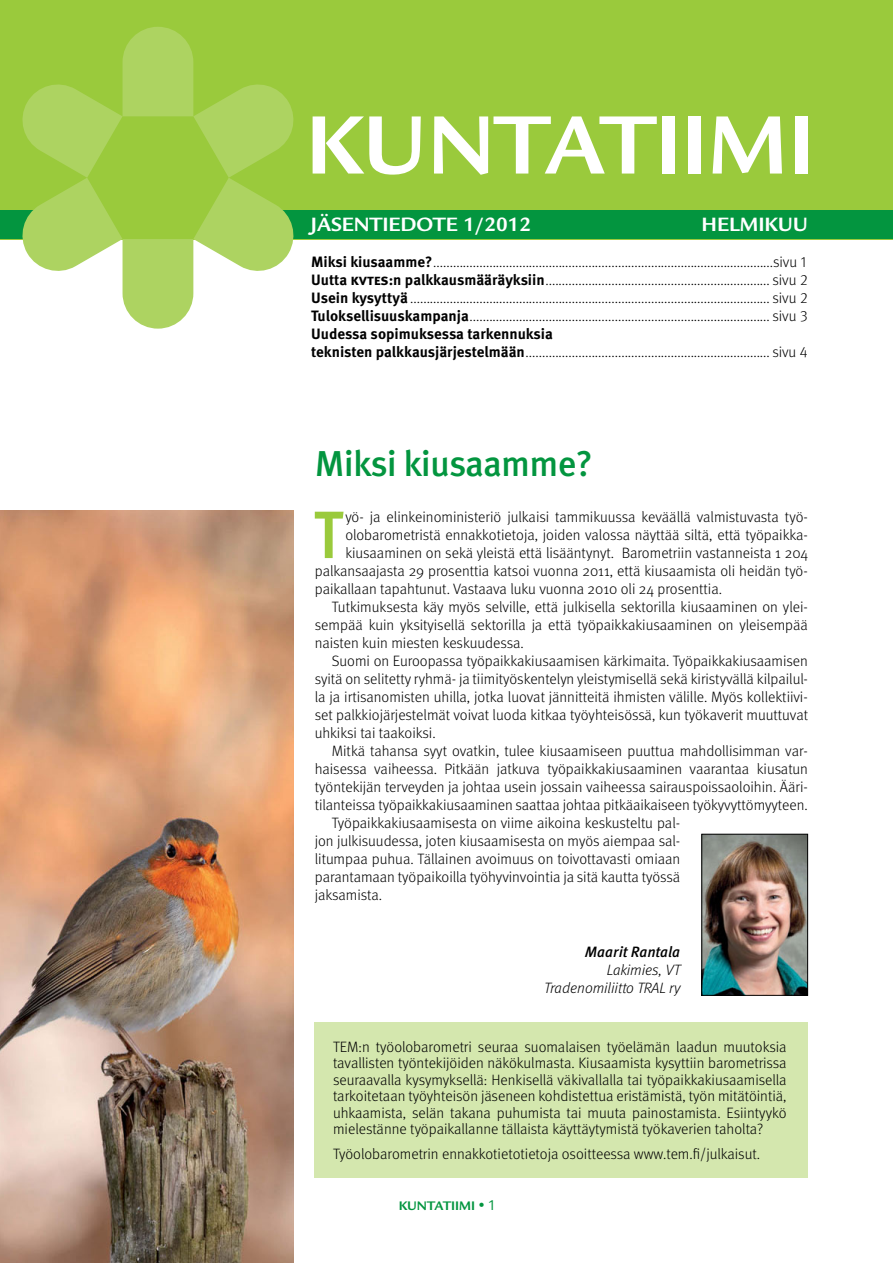
<style>
.page{position:relative;width:893px;height:1263px;background:#fff}
.page>*{position:absolute;margin:0;border:0;box-sizing:border-box;transform-origin:0 0}
.t1{font:700 90px "Legacy Sans";color:#fff}
.leipis_met_10_12_ANF{font:700 67.05px "Meta Cond OT";color:#9aca3c}
.ots_met_2{font:500 36px "Meta OT";letter-spacing:-.025em;color:#03953f}
.t2{font:700 21px "Legacy Sans";color:#fff}
.leipis_met_10_12_EI{font:300 15px/16.5px "Meta OT";letter-spacing:-.005em;color:#000}
.leipis_met_10_12{font:300 15px/18px "Meta OT";letter-spacing:-.005em;color:#000;text-align:justify}
.leipis_met_10_12_ANF-2{font:300 15px "Meta OT";color:#000}
.kirjoittaja_met{font:italic 300 15px "Meta OT";color:#000}
.kirjoittaja_met-2{font:italic 500 15px "Meta OT";color:#000}
.leipis_met_10_12_EI-2{font:700 13.5px "Legacy Sans";color:#03953f}
.s1{font-weight:700}
.s2{font-family:"Meta OT";font-weight:300;font-size:15px}
.s3{font-family:"Meta OT";font-weight:400;font-size:15px}
</style>
<div class="page">
<div style="left:315px;top:1023px;width:493px;height:155px;background:#d4e7ae"></div>
<div style="left:0;top:0;width:893px;height:239px;background:#9aca3c"></div>
<div style="left:237px;top:210px;width:656px;height:29px;background:#03953f"></div>
<div style="left:0;top:210px;width:76px;height:29px;background:#03953f"></div>
<svg style="left:17px;top:27px;width:281px;height:302px"></svg>
<img style="left:0;top:510px;width:293px;height:753px">
<img style="left:704px;top:836px;width:102px;height:157px">
<div style="left:702px;top:834px;width:106px;height:161px;border:1px solid #000"></div>
<p class="t1" style="left:305px;top:93px;width:511px">KUNTATIIMI</p>
<p class="t2" style="left:311px;top:212px;width:222px">JÄSENTIEDOTE 1/2012</p>
<p class="t2" style="left:701px;top:212px;width:108px">HELMIKUU</p>
<p class="leipis_met_10_12_EI" style="left:311px;top:253px;width:498px"><span class="s1">Miksi kiusaamme?</span>.......................................................................................................sivu 1</p>
<p class="leipis_met_10_12_EI" style="left:311px;top:271px;width:498px"><span class="s1">Uutta kvtes:n palkkausmääräyksiin</span>.................................................................... sivu 2</p>
<p class="leipis_met_10_12_EI" style="left:311px;top:289px;width:498px;line-height:18px"><span class="s1">Usein kysyttyä</span> ............................................................................................................. sivu 2<br><span class="s1">Tuloksellisuuskampanja</span>........................................................................................... sivu 3<br><span class="s1">Uudessa sopimuksessa tarkennuksia<br>teknisten palkkausjärjestelmään</span>.......................................................................... sivu 4</p>
<p class="ots_met_2" style="left:315px;top:441px;width:280px">Miksi kiusaamme?</p>
<p class="leipis_met_10_12_ANF" style="left:314px;top:492px;width:30px">T</p>
<p class="leipis_met_10_12_ANF-2" style="left:345px;top:508px;width:464px">yö- ja elinkeinoministeriö julkaisi tammikuussa keväällä valmistuvasta työ-</p>
<p class="leipis_met_10_12_ANF-2" style="left:345px;top:526px;width:464px">olobarometristä ennakkotietoja, joiden valossa näyttää siltä, että työpaikka-</p>
<p class="leipis_met_10_12_ANF-2" style="left:345px;top:544px;width:464px">kiusaaminen on sekä yleistä että lisääntynyt. Barometriin vastanneista 1 204</p>
<p class="leipis_met_10_12_ANF-2" style="left:315px;top:562px;width:495px">palkansaajasta 29 prosenttia katsoi vuonna 2011, että kiusaamista oli heidän työ-</p>
<p class="leipis_met_10_12_ANF-2" style="left:315px;top:580px;width:409px">paikallaan tapahtunut. Vastaava luku vuonna 2010 oli 24 prosenttia.</p>
<p class="leipis_met_10_12" style="left:315px;top:598px;width:495px;text-indent:17px">Tutkimuksesta käy myös selville, että julkisella sektorilla kiusaaminen on ylei&shy;sempää kuin yksityisellä sektorilla ja että työpaikkakiusaaminen on yleisempää naisten kuin miesten keskuudessa.</p>
<p class="leipis_met_10_12" style="left:315px;top:652px;width:495px;text-indent:17px">Suomi on Euroopassa työpaikkakiusaamisen kärkimaita. Työpaikkakiusaamisen syitä on selitetty ryhmä- ja tiimityöskentelyn yleistymisellä sekä kiristyvällä kilpailul&shy;la ja irtisanomisten uhilla, jotka luovat jännitteitä ihmisten välille. Myös kollektiivi&shy;set palkkiojärjestelmät voivat luoda kitkaa työyhteisössä, kun työkaverit muuttuvat uhkiksi tai taakoiksi.</p>
<p class="leipis_met_10_12" style="left:315px;top:742px;width:495px;text-indent:17px">Mitkä tahansa syyt ovatkin, tulee kiusaamiseen puuttua mahdollisimman var&shy;haisessa vaiheessa. Pitkään jatkuva työpaikkakiusaaminen vaarantaa kiusatun työntekijän terveyden ja johtaa usein jossain vaiheessa sairauspoissaoloihin. Ääri&shy;tilanteissa työpaikkakiusaaminen saattaa johtaa pitkäaikaiseen työkyvyttömyyteen.</p>
<p class="leipis_met_10_12" style="left:315px;top:814px;width:367px;text-indent:17px">Työpaikkakiusaamisesta on viime aikoina keskusteltu pal&shy;jon julkisuudessa, joten kiusaamisesta on myös aiempaa sal&shy;litumpaa puhua. Tällainen avoimuus on toivottavasti omiaan parantamaan työpaikoilla työhyvinvointia ja sitä kautta työssä jaksamista.</p>
<p class="kirjoittaja_met-2" style="left:585px;top:942px;width:97px">Maarit Rantala</p>
<p class="kirjoittaja_met" style="left:607px;top:961px;width:75px">Lakimies, VT</p>
<p class="kirjoittaja_met" style="left:544px;top:979px;width:138px">Tradenomiliitto TRAL ry</p>
<p class="leipis_met_10_12_EI" style="left:333px;top:1038px;width:455px;text-align:justify">TEM:n työolobarometri seuraa suomalaisen työelämän laadun muutoksia tavallisten työntekijöiden näkökulmasta. Kiusaamista kysyttiin barometrissa seuraavalla kysymyksellä: Henkisellä väkivallalla tai työpaikkakiusaamisella tarkoitetaan työyhteisön jäseneen kohdistettua eristämistä, työn mitätöintiä, uhkaamista, selän takana puhumista tai muuta painostamista. Esiintyykö mielestänne työpaikallanne tällaista käyttäytymistä työkaverien taholta?</p>
<p class="leipis_met_10_12_EI" style="left:333px;top:1146px;width:429px">Työolobarometrin ennakkotietotietoja osoitteessa www.tem.fi/julkaisut.</p>
<p class="leipis_met_10_12_EI-2" style="left:399px;top:1198px;width:97px">KUNTATIIMI <span class="s2">•</span> <span class="s3">1</span></p>
</div>
